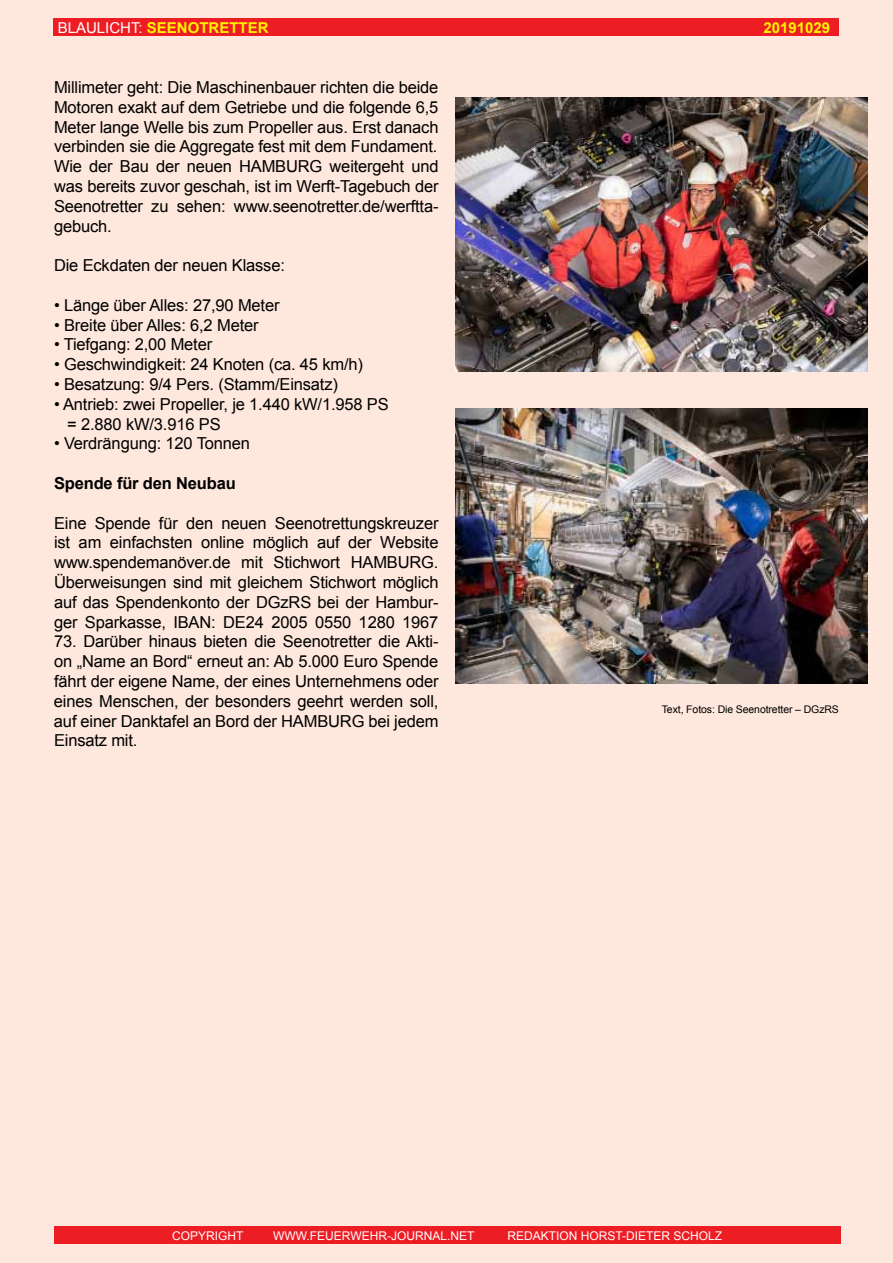
<style>
.page{position:relative;width:893px;height:1263px;background:#fee7dc}
.page>*{position:absolute;margin:0;border:0;box-sizing:border-box;transform-origin:0 0}
.t1{font:16.5px/19.8px "Arial";letter-spacing:-.01em;color:#000;text-align:justify}
.t2{font:700 16.5px "Arial";letter-spacing:-.01em;color:#000}
.t3{font:700 15px "Arial";color:#fff200}
.t4{font:12px "Arial";color:#fff}
.t5{font:10.5px "Arial";color:#000}
.s1{font-weight:400;color:#fff}
</style>
<div class="page">
<div style="left:54px;top:18px;width:785px;height:18px;background:#ed1d24"></div>
<div style="left:54px;top:1226px;width:786px;height:18px;background:#ed1d24"></div>
<img style="left:455px;top:97px;width:412px;height:275px">
<img style="left:455px;top:408px;width:412px;height:275px">
<p class="t3" style="left:58px;top:17px;width:212px"><span class="s1">Blaulicht:</span> Seenotretter</p>
<p class="t1" style="left:54px;top:77px;width:386px">Millimeter geht: Die Maschinenbauer richten die beide Motoren exakt auf dem Getriebe und die folgende 6,5<br>Meter lange Welle bis zum Propeller aus. Erst danach verbinden sie die Aggregate fest mit dem Fundament.<br>Wie der Bau der neuen HAMBURG</p>
<p class="t1" style="left:54px;top:157px;width:386px;text-indent:276px">weitergeht und was bereits zuvor geschah, ist im Werft-Tagebuch der Seenotretter zu sehen: www.seenotretter.de/werftta&shy;gebuch.</p>
<p class="t1" style="left:54px;top:256px;width:232px">Die Eckdaten der neuen Klasse:</p>
<p class="t1" style="left:54px;top:295px;width:227px">• Länge über Alles: 27,90 Meter</p>
<p class="t1" style="left:54px;top:315px;width:206px">• Breite über Alles: 6,2 Meter</p>
<p class="t1" style="left:54px;top:335px;width:160px">• Tiefgang: 2,00 Meter</p>
<p class="t1" style="left:54px;top:355px;width:310px">• Geschwindigkeit: 24 Knoten (ca. 45 km/h)</p>
<p class="t1" style="left:54px;top:374px;width:285px">• Besatzung: 9/4 Pers. (Stamm/Einsatz)</p>
<p class="t1" style="left:67px;top:394px;width:323px;text-indent:-13px">• Antrieb: zwei Propeller, je 1.440 kW/1.958 PS = 2.880 kW/3.916 PS</p>
<p class="t1" style="left:54px;top:434px;width:197px">• Verdrängung: 120 Tonnen</p>
<p class="t2" style="left:54px;top:472px;width:183px">Spende für den Neubau</p>
<p class="t1" style="left:54px;top:513px;width:386px">Eine Spende für den neuen Seenotrettungskreuzer ist am einfachsten online möglich auf der Website www.spendemanöver.de mit Stichwort HAMBURG.<br>Überweisungen sind mit gleichem Stichwort möglich auf das Spendenkonto der DGzRS bei der Hambur&shy;ger Sparkasse, IBAN: DE24 2005 0550 1280 1967</p>
<p class="t1" style="left:54px;top:632px;width:386px">73. Darüber hinaus bieten die Seenotretter die Akti&shy;on „Name an Bord“ erneut an: Ab 5.000 Euro Spende fährt der eigene Name, der eines U nternehmens oder eines Menschen, der besonders geehrt werden soll, auf einer Danktafel an Bord der HAMBURG</p>
<p class="t1" style="left:369px;top:711px;width:71px">bei jedem</p>
<p class="t1" style="left:54px;top:731px;width:85px">Einsatz mit.</p>
<p class="t3" style="left:763px;top:17px;width:68px">20191029</p>
<p class="t5" style="left:662px;top:703px;width:171px">Text, Fotos: Die Seenotretter – DGzRS</p>
<p class="t4" style="left:172px;top:1227px;width:73px">Copyright</p>
<p class="t4" style="left:273px;top:1227px;width:203px">www.feuerwehr-journal.net</p>
<p class="t4" style="left:507px;top:1227px;width:216px">Redaktion Horst-Dieter Scholz</p>
</div>
